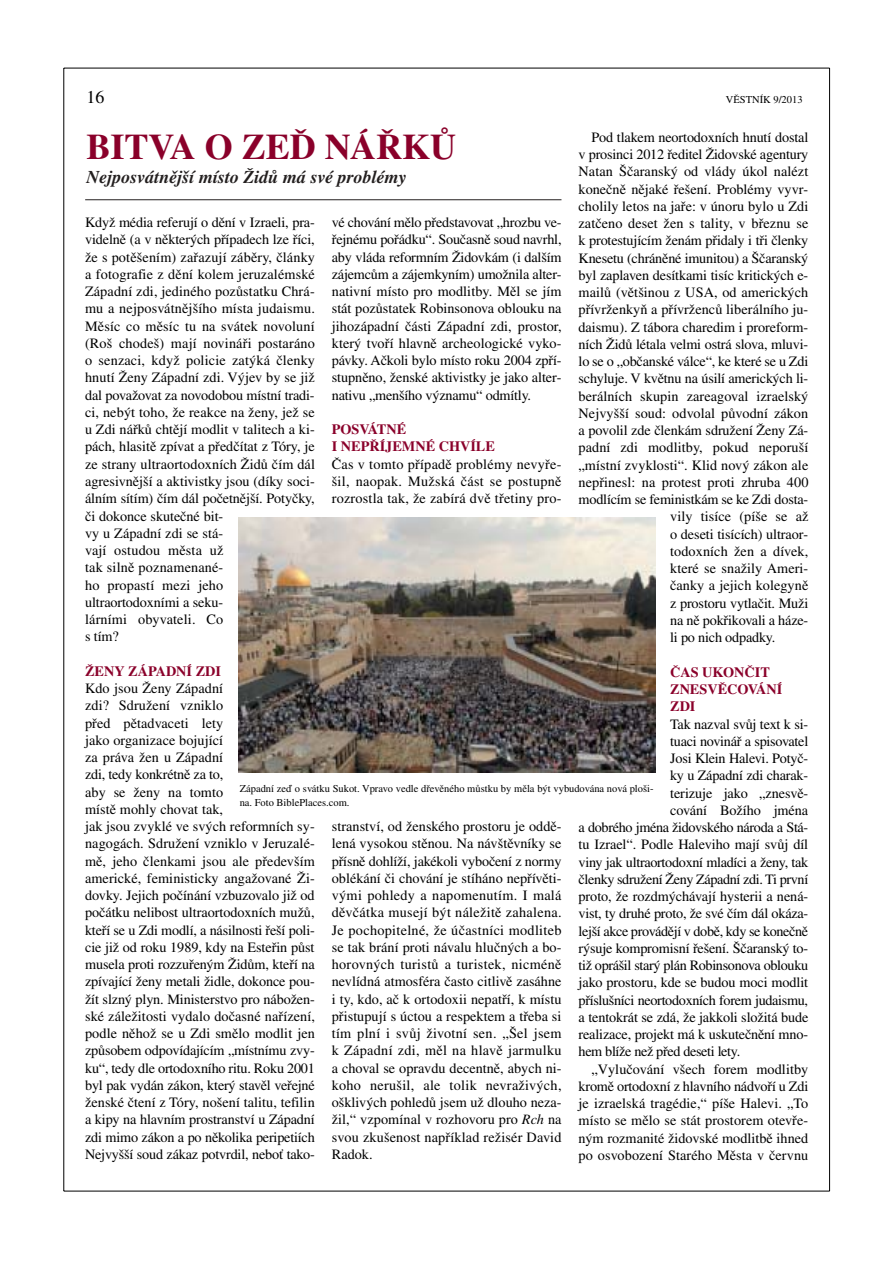
<style>
.page{position:relative;width:893px;height:1262px;background:#fff}
.page>*{position:absolute;margin:0;border:0;box-sizing:border-box;transform-origin:0 0}
.t1{font:700 36px "Times CE";color:#8a002a}
.t2{font:italic 700 18px "Times CE";color:#231f1f}
.t3{font:18px "Times CE";color:#000}
.t4{font:14.25px/17.2px "Times CE";letter-spacing:-.005em;color:#000;text-align:justify}
.t5{font:14.25px "Times CE";letter-spacing:-.025em;color:#000}
.t6{font:700 14.25px/17.2px "Times CE";color:#8a002a}
.t7{font:10.5px/13.5px "Times CE";color:#000}
.s1{font-style:italic}
</style>
<div class="page">
<hr style="left:63px;top:68px;width:1px;height:1123px;background:#000">
<hr style="left:64px;top:1190px;width:765px;height:1px;background:#000">
<hr style="left:829px;top:68px;width:1px;height:1123px;background:#000">
<hr style="left:64px;top:68px;width:765px;height:1px;background:#000">
<hr style="left:85px;top:199px;width:476px;height:1px;background:#231f1f">
<img style="left:238px;top:517px;width:417px;height:255px">
<p class="t3" style="left:87px;top:91px;width:20px">16</p>
<p class="t7" style="left:726px;top:94px;width:78px">VĚSTNÍK 9/2013</p>
<h1 class="t1" style="left:87px;top:133px;width:371px">BITVA O ZEĎ NÁŘKŮ</h1>
<p class="t2" style="left:87px;top:169px;width:322px">Nejposvátnější místo Židů má své problémy</p>
<p class="t4" style="left:591px;top:130px;width:218px">Pod tlakem neortodoxních hnutí dostal</p>
<p class="t4" style="left:578px;top:147px;width:231px">v prosinci 2012 ředitel Židovské agentury</p>
<p class="t4" style="left:578px;top:164px;width:231px">Natan Ščaranský od vlády úkol nalézt</p>
<p class="t4" style="left:578px;top:181px;width:231px">konečně nějaké řešení. Problémy vyvr-</p>
<p class="t4" style="left:578px;top:199px;width:231px">cholily letos na jaře: v únoru bylo u Zdi</p>
<p class="t4" style="left:578px;top:216px;width:231px">zatčeno deset žen s tality, v březnu se</p>
<p class="t4" style="left:578px;top:233px;width:231px">k protestujícím ženám přidaly i tři členky</p>
<p class="t4" style="left:578px;top:250px;width:231px">Knesetu (chráněné imunitou) a Ščaranský</p>
<p class="t4" style="left:578px;top:268px;width:231px">byl zaplaven desítkami tisíc kritických e-</p>
<p class="t4" style="left:578px;top:285px;width:231px">mailů (většinou z USA, od amerických</p>
<p class="t4" style="left:578px;top:302px;width:231px">přívrženkyň a přívrženců liberálního ju-</p>
<p class="t4" style="left:578px;top:319px;width:231px">daismu). Z tábora charedim i proreform-</p>
<p class="t4" style="left:578px;top:337px;width:231px">ních Židů létala velmi ostrá slova, mluvi-</p>
<p class="t4" style="left:578px;top:354px;width:231px">lo se o „občanské válce“, ke které se u Zdi</p>
<p class="t4" style="left:578px;top:371px;width:231px">schyluje. V květnu na úsilí amerických li-</p>
<p class="t4" style="left:578px;top:388px;width:231px">berálních skupin zareagoval izraelský</p>
<p class="t4" style="left:578px;top:406px;width:231px">Nejvyšší soud: odvolal původní zákon</p>
<p class="t4" style="left:578px;top:423px;width:231px">a povolil zde členkám sdružení Ženy Zá-</p>
<p class="t4" style="left:578px;top:440px;width:231px">padní zdi modlitby, pokud neporuší</p>
<p class="t4" style="left:578px;top:457px;width:231px">„místní zvyklosti“. Klid nový zákon ale</p>
<p class="t4" style="left:578px;top:475px;width:231px">nepřinesl: na protest proti zhruba 400</p>
<p class="t4" style="left:578px;top:492px;width:231px">modlícím se feministkám se ke Zdi dosta-</p>
<p class="t4" style="left:670px;top:509px;width:140px">vily tisíce (píše se až</p>
<p class="t4" style="left:670px;top:526px;width:140px">o deseti tisících) ultraor-</p>
<p class="t4" style="left:670px;top:544px;width:140px">todoxních žen a dívek,</p>
<p class="t4" style="left:670px;top:561px;width:140px">které se snažily Ameri-</p>
<p class="t4" style="left:670px;top:578px;width:140px">čanky a jejich kolegyně</p>
<p class="t4" style="left:670px;top:595px;width:140px">z prostoru vytlačit. Muži</p>
<p class="t4" style="left:670px;top:613px;width:140px">na ně pokřikovali a háze-</p>
<p class="t4" style="left:670px;top:630px;width:107px">li po nich odpadky.</p>
<p class="t6" style="left:670px;top:664px;width:114px">ČAS UKONČIT<br>ZNESVĚCOVÁNÍ<br>ZDI</p>
<p class="t4" style="left:670px;top:716px;width:140px">Tak nazval svůj text k si-</p>
<p class="t4" style="left:670px;top:733px;width:140px">tuaci novinář a spisovatel</p>
<p class="t4" style="left:670px;top:751px;width:140px">Josi Klein Halevi. Potyč-</p>
<p class="t4" style="left:670px;top:768px;width:140px">ky u Západní zdi charak-</p>
<p class="t4" style="left:670px;top:785px;width:140px">terizuje jako „znesvě-</p>
<p class="t4" style="left:670px;top:802px;width:140px">cování Božího jména</p>
<p class="t5" style="left:578px;top:822px;width:231px">a dobrého jména židovského národa a Stá-</p>
<p class="t4" style="left:578px;top:837px;width:231px">tu Izrael“. Podle Haleviho mají svůj díl</p>
<p class="t5" style="left:578px;top:856px;width:231px">viny jak ultraortodoxní mladíci a ženy, tak</p>
<p class="t5" style="left:578px;top:873px;width:231px">členky sdružení Ženy Západní zdi. Ti první</p>
<p class="t4" style="left:578px;top:889px;width:231px">proto, že rozdmýchávají hysterii a nená-</p>
<p class="t4" style="left:578px;top:906px;width:231px">vist, ty druhé proto, že své čím dál okáza-</p>
<p class="t5" style="left:578px;top:925px;width:231px">lejší akce provádějí v době, kdy se konečně</p>
<p class="t4" style="left:578px;top:940px;width:231px">rýsuje kompromisní řešení. Ščaranský to-</p>
<p class="t5" style="left:578px;top:960px;width:231px">tiž oprášil starý plán Robinsonova oblouku</p>
<p class="t4" style="left:578px;top:975px;width:231px">jako prostoru, kde se budou moci modlit</p>
<p class="t5" style="left:578px;top:994px;width:231px">příslušníci neortodoxních forem judaismu,</p>
<p class="t4" style="left:578px;top:1009px;width:231px">a tentokrát se zdá, že jakkoli složitá bude</p>
<p class="t4" style="left:578px;top:1027px;width:231px">realizace, projekt má k uskutečnění mno-</p>
<p class="t5" style="left:578px;top:1046px;width:163px">hem blíže než před deseti lety.</p>
<p class="t4" style="left:591px;top:1061px;width:218px">„Vylučování všech forem modlitby</p>
<p class="t4" style="left:578px;top:1078px;width:231px">kromě ortodoxní z hlavního nádvoří u Zdi</p>
<p class="t4" style="left:578px;top:1096px;width:231px">je izraelská tragédie,“ píše Halevi. „To</p>
<p class="t4" style="left:578px;top:1113px;width:231px">místo se mělo se stát prostorem otevře-</p>
<p class="t4" style="left:578px;top:1130px;width:231px">ným rozmanité židovské modlitbě ihned</p>
<p class="t4" style="left:578px;top:1147px;width:231px">po osvobození Starého Města v červnu</p>
<p class="t4" style="left:332px;top:215px;width:231px">vé chování mělo představovat „hrozbu ve&shy;řejnému pořádku“. Současně soud navrhl, aby vláda reformním Židovkám (i dalším zájemcům a zájemkyním) umožnila alter&shy;nativní místo pro modlitby. Měl se jím stát pozůstatek Robinsonova oblouku na jihozápadní části Západní zdi, prostor, který tvoří hlavně archeologické vyko&shy;pávky. Ačkoli bylo místo roku 2004 zpří&shy;stupněno, ženské aktivistky je jako alter&shy;nativu „menšího významu“ odmítly.</p>
<p class="t6" style="left:332px;top:422px;width:165px">POSVÁTNÉ<br>I NEPŘÍJEMNÉ CHVÍLE</p>
<p class="t4" style="left:332px;top:456px;width:231px">Čas v tomto případě problémy nevyře&shy;šil, naopak. Mužská část se postupně rozrostla tak, že zabírá dvě třetiny pro-</p>
<p class="t4" style="left:85px;top:215px;width:231px;text-align:left">Když média referují o dění v Izraeli, pra&shy;videlně (a v některých případech lze říci, že s potěšením) zařazují záběry, články a fotografie z dění kolem jeruzalémské Západní zdi, jediného pozůstatku Chrá&shy;mu a nejposvátnějšího místa judaismu.<br>Měsíc co měsíc tu na svátek novoluní (Roš chodeš) mají novináři postaráno o senzaci, když policie zatýká členky hnutí Ženy Západní zdi. Výjev by se již dal považovat za novodobou místní tradi&shy;ci, nebýt toho, že reakce na ženy, jež se u Zdi nářků chtějí modlit v talitech a ki&shy;pách, hlasitě zpívat a předčítat z Tóry, je ze strany ultraortodoxních Židů čím dál agresivnější a aktivistky jsou (díky soci&shy;álním sítím) čím dál početnější. Potyčky, či dokonce skutečné bit-<br>vy u Západní zdi se stá-<br>vají ostudou města už<br>tak silně poznamenané-<br>ho propastí mezi jeho ultraortodoxními a seku-<br>lárními obyvateli. Co<br>s tím?</p>
<p class="t6" style="left:85px;top:664px;width:137px">ŽENY ZÁPADNÍ ZDI</p>
<p class="t4" style="left:85px;top:681px;width:231px;text-align:left">Kdo jsou Ženy Západní<br>zdi? Sdružení vzniklo<br>před pětadvaceti lety<br>jako organizace bojující<br>za práva žen u Západní<br>zdi, tedy konkrétně za to,<br>aby se ženy na tomto<br>místě mohly chovat tak,<br>jak jsou zvyklé ve svých reformních sy&shy;nagogách. Sdružení vzniklo v Jeruzalé&shy;mě, jeho členkami jsou ale především americké, feministicky angažované Ži&shy;dovky. Jejich počínání vzbuzovalo již od počátku nelibost ultraortodoxních mužů, kteří se u Zdi modlí, a násilnosti řeší poli&shy;cie již od roku 1989, kdy na Esteřin půst musela proti rozzuřeným Židům, kteří na zpívající ženy metali židle, dokonce pou&shy;žít slzný plyn. Ministerstvo pro nábožen&shy;ské záležitosti vydalo dočasné nařízení, podle něhož se u Zdi smělo modlit jen způsobem odpovídajícím „místnímu zvy&shy;ku“, tedy dle ortodoxního ritu. Roku 2001 byl pak vydán zákon, který stavěl veřejné ženské čtení z Tóry, nošení talitu, tefilin a kipy na hlavním prostranství u Západní zdi mimo zákon a po několika peripetiích Nejvyšší soud zákaz potvrdil, neboť tako-</p>
<p class="t7" style="left:240px;top:783px;width:415px">Západní zeď o svátku Sukot. Vpravo vedle dřevěného můstku by měla být vybudována nová ploši&shy;na. Foto BiblePlaces.com.</p>
<p class="t4" style="left:332px;top:819px;width:231px">stranství, od ženského prostoru je oddě&shy;lená vysokou stěnou. Na návštěvníky se přísně dohlíží, jakékoli vybočení z normy oblékání či chování je stíháno nepřívěti&shy;vými pohledy a napomenutím. I malá děvčátka musejí být náležitě zahalena.<br>Je pochopitelné, že účastníci modliteb se tak brání proti návalu hlučných a bo&shy;horovných turistů a turistek, nicméně nevlídná atmosféra často citlivě zasáhne i ty, kdo, ač k ortodoxii nepatří, k místu přistupují s úctou a respektem a třeba si tím plní i svůj životní sen. „Šel jsem k Západní zdi, měl na hlavě jarmulku a choval se opravdu decentně, abych ni&shy;koho nerušil, ale tolik nevraživých, ošklivých pohledů jsem už dlouho neza&shy;žil,“ vzpomínal v rozhovoru pro <span class="s1">Rch</span> na svou zkušenost například režisér David Radok.</p>
</div>
